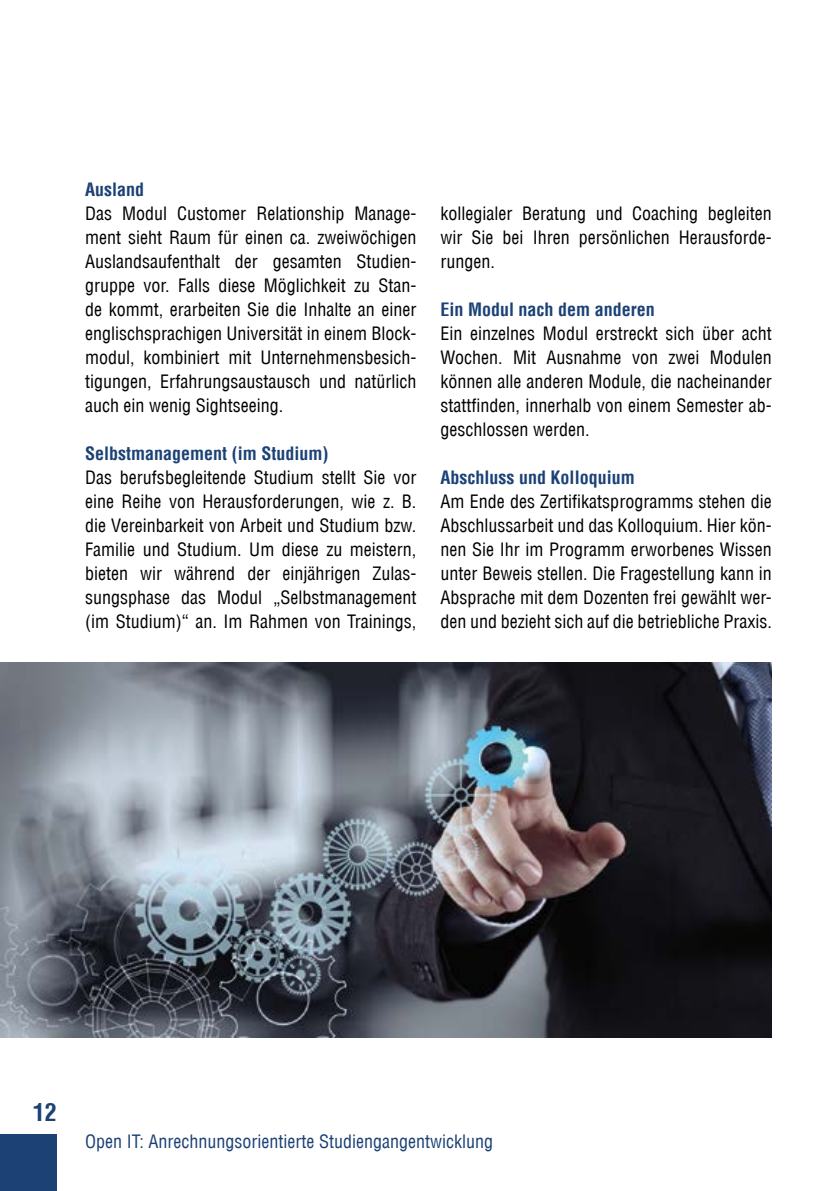
<style>
.page{position:relative;width:840px;height:1191px;background:#fff}
.page>*{position:absolute;margin:0;border:0;box-sizing:border-box;transform-origin:0 0}
.t1{font:700 condensed 24px "Helvetica LT";color:#1b4175}
.t2{font:condensed 18px/24px "Helvetica LT";color:#000;text-align:justify}
.t3{font:700 condensed 18px "Helvetica LT";color:#1b4175}
.t4{font:condensed 18px "Helvetica LT";color:#1b4175}
</style>
<div class="page">
<div style="left:0;top:1134px;width:57px;height:57px;background:#1b4175"></div>
<img style="left:0;top:663px;width:771px;height:374px">
<p class="t3" style="left:85px;top:178px;width:61px">Ausland</p>
<p class="t2" style="left:85px;top:202px;width:332px">Das Modul Customer Relationship Manage&shy;ment sieht Raum für einen ca. zweiwöchigen Auslandsaufenthalt der gesamten Studien&shy;gruppe vor. Falls diese Möglichkeit zu Stan&shy;de kommt, erarbeiten Sie die Inhalte an einer englischsprachigen Universität in einem Block&shy;modul, kombiniert mit Unternehmensbesich&shy;tigungen, Erfahrungsaustausch und natürlich auch ein wenig Sightseeing.</p>
<p class="t3" style="left:85px;top:442px;width:245px">Selbstmanagement (im Studium)</p>
<p class="t2" style="left:85px;top:466px;width:333px">Das berufsbegleitende Studium stellt Sie vor eine Reihe von Herausforderungen, wie z. B. die Vereinbarkeit von Arbeit und Studium bzw.<br>Familie und Studium. Um diese zu meistern, bieten wir während der einjährigen Zulas&shy;sungsphase das Modul „Selbstmanagement (im Studium)“ an. Im Rahmen von Trainings,</p>
<p class="t2" style="left:440px;top:201px;width:332px">kollegialer Beratung und Coaching begleiten wir Sie bei Ihren persönlichen Herausforde&shy;rungen.</p>
<p class="t3" style="left:440px;top:298px;width:216px">Ein Modul nach dem anderen</p>
<p class="t2" style="left:440px;top:321px;width:332px">Ein einzelnes Modul erstreckt sich über acht Wochen. Mit Ausnahme von zwei Modulen können alle anderen Module, die nacheinander stattfinden, innerhalb von einem Semester ab&shy;geschlossen werden.</p>
<p class="t3" style="left:440px;top:466px;width:196px">Abschluss und Kolloquium</p>
<p class="t2" style="left:440px;top:489px;width:333px">Am Ende des Zertifikatsprogramms stehen die Abschlussarbeit und das Kolloquium. Hier kön&shy;nen Sie Ihr im Programm erworbenes Wissen unter Beweis stellen. Die Fragestellung kann in Absprache mit dem Dozenten frei gewählt wer&shy;den und bezieht sich auf die betriebliche Praxis.</p>
<h1 class="t1" style="left:33px;top:1097px;width:25px">12</h1>
<p class="t4" style="left:85px;top:1130px;width:409px">Open IT: Anrechnungsorientierte Studiengangentwicklung</p>
</div>
